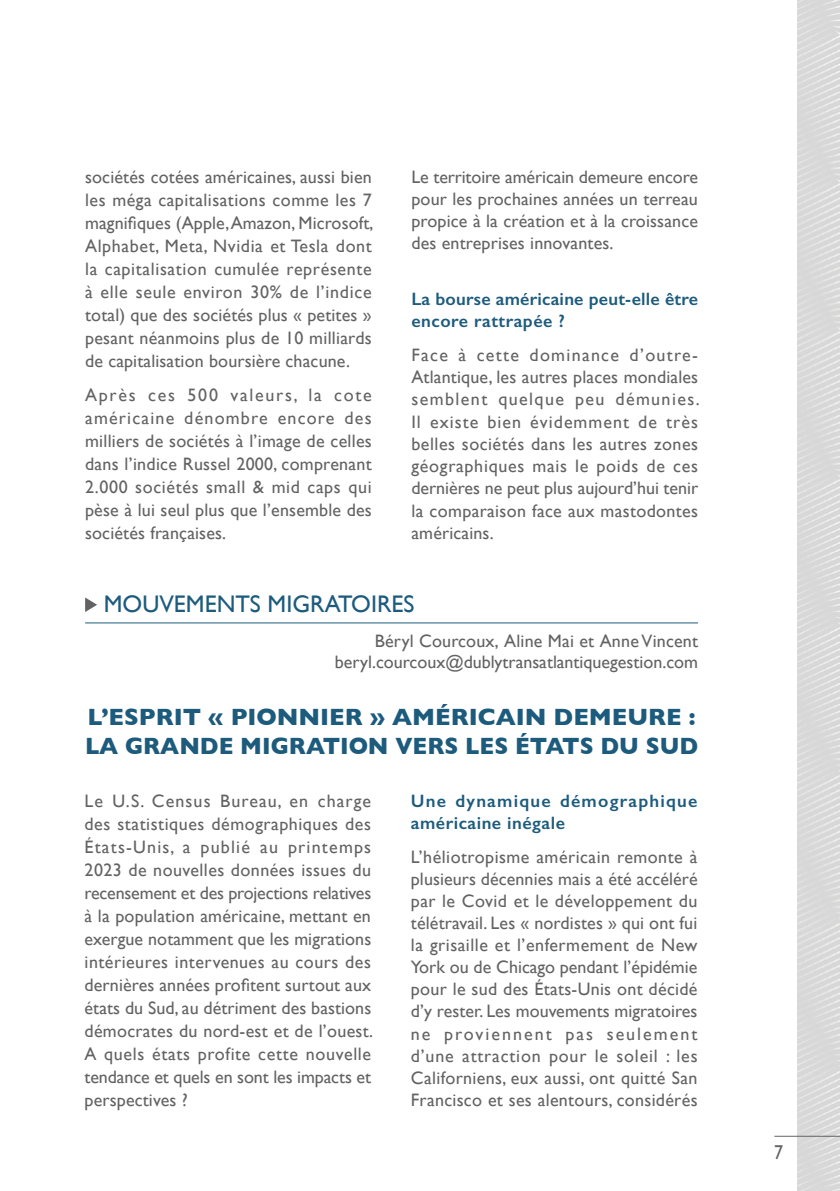
<style>
.page{position:relative;width:840px;height:1191px;background:#fff}
.page>*{position:absolute;margin:0;border:0;box-sizing:border-box;transform-origin:0 0}
.t1{font:700 24px/28.8px "Gill Sans";color:#1d5b7d}
.t2{font:24px "Gill Sans";color:#1d5b7d}
.t3{font:20px "Gill Sans";color:#646363;scale:.9 1}
.t4{font:18px/23px "Gill Sans";letter-spacing:.01em;color:#646363;text-align:justify}
.t5{font:600 18px/22.2px "Gill Sans";letter-spacing:.01em;color:#1d5b7d}
.t6{font:600 18px/22.2px "Gill Sans";letter-spacing:.07em;color:#1d5b7d}
</style>
<div class="page">
<img style="left:797px;top:0;width:42px;height:1191px">
<hr style="left:774px;top:1135px;width:65px;height:1px;background:#646363">
<hr style="left:85px;top:622px;width:612px;height:1px;background:#1d5b7d">
<svg style="left:85px;top:597px;width:12px;height:15px"></svg>
<p class="t4" style="left:85px;top:165px;width:289px">sociétés cotées américaines, aussi bien les méga capitalisations comme les 7 magnifiques (Apple, Amazon, Microsoft, Alphabet, Meta, Nvidia et Tesla dont la capitalisation cumulée représente à elle seule environ 30% de l’indice total) que des sociétés plus « petites » pesant néanmoins plus de 10 milliards de capitalisation boursière chacune.</p>
<p class="t4" style="left:85px;top:383px;width:288px">Après ces 500 valeurs, la cote américaine dénombre encore des milliers de sociétés à l’image de celles dans l’indice Russel 2000, comprenant 2.000 sociétés small &amp; mid caps qui pèse à lui seul plus que l’ensemble des sociétés françaises.</p>
<p class="t4" style="left:411px;top:165px;width:288px;line-height:22.2px">Le territoire américain demeure encore pour les prochaines années un terreau propice à la création et à la croissance des entreprises innovantes.</p>
<p class="t5" style="left:411px;top:288px;width:288px">La bourse américaine peut-elle être encore rattrapée ?</p>
<p class="t4" style="left:411px;top:343px;width:289px;line-height:22.2px">Face à cette dominance d’outre-Atlantique, les autres places mondiales semblent quelque peu démunies.<br>Il existe bien évidemment de très belles sociétés dans les autres zones géographiques mais le poids de ces dernières ne peut plus aujourd’hui tenir la comparaison face aux mastodontes américains.</p>
<h1 class="t2" style="left:104px;top:590px;width:312px">MOUVEMENTS MIGRATOIRES</h1>
<p class="t4" style="left:335px;top:629px;width:364px;line-height:21.6px;text-align:right">Béryl Courcoux, Aline Mai et Anne Vincent beryl.courcoux@dublytransatlantiquegestion.com</p>
<h1 class="t1" style="left:85px;top:702px;width:614px">L’ESPRIT « PIONNIER » AMÉRICAIN DEMEURE :<br>LA GRANDE MIGRATION VERS LES ÉTATS DU SUD</h1>
<p class="t4" style="left:84px;top:788px;width:290px">Le U.S. Census Bureau, en charge des statistiques démographiques des États-Unis, a publié au printemps 2023 de nouvelles données issues du recensement et des projections relatives à la population américaine, mettant en exergue notamment que les migrations intérieures intervenues au cours des dernières années profitent surtout aux états du Sud, au détriment des bastions démocrates du nord-est et de l’ouest.<br>A quels états profite cette nouvelle tendance et quels en sont les impacts et perspectives ?</p>
<p class="t6" style="left:410px;top:789px;width:288px">Une dynamique démographique américaine inégale</p>
<p class="t4" style="left:410px;top:845px;width:288px;line-height:22.2px">L’héliotropisme américain remonte à plusieurs décennies mais a été accéléré par le Covid et le développement du télétravail. Les « nordistes » qui ont fui la grisaille et l’enfermement de New York ou de Chicago pendant l’épidémie pour le sud des États-Unis ont décidé d’y rester. Les mouvements migratoires ne proviennent pas seulement d’une attraction pour le soleil : les Californiens, eux aussi, ont quitté San Francisco et ses alentours, considérés</p>
<p class="t3" style="left:773px;top:1140px;width:11px">7</p>
</div>
